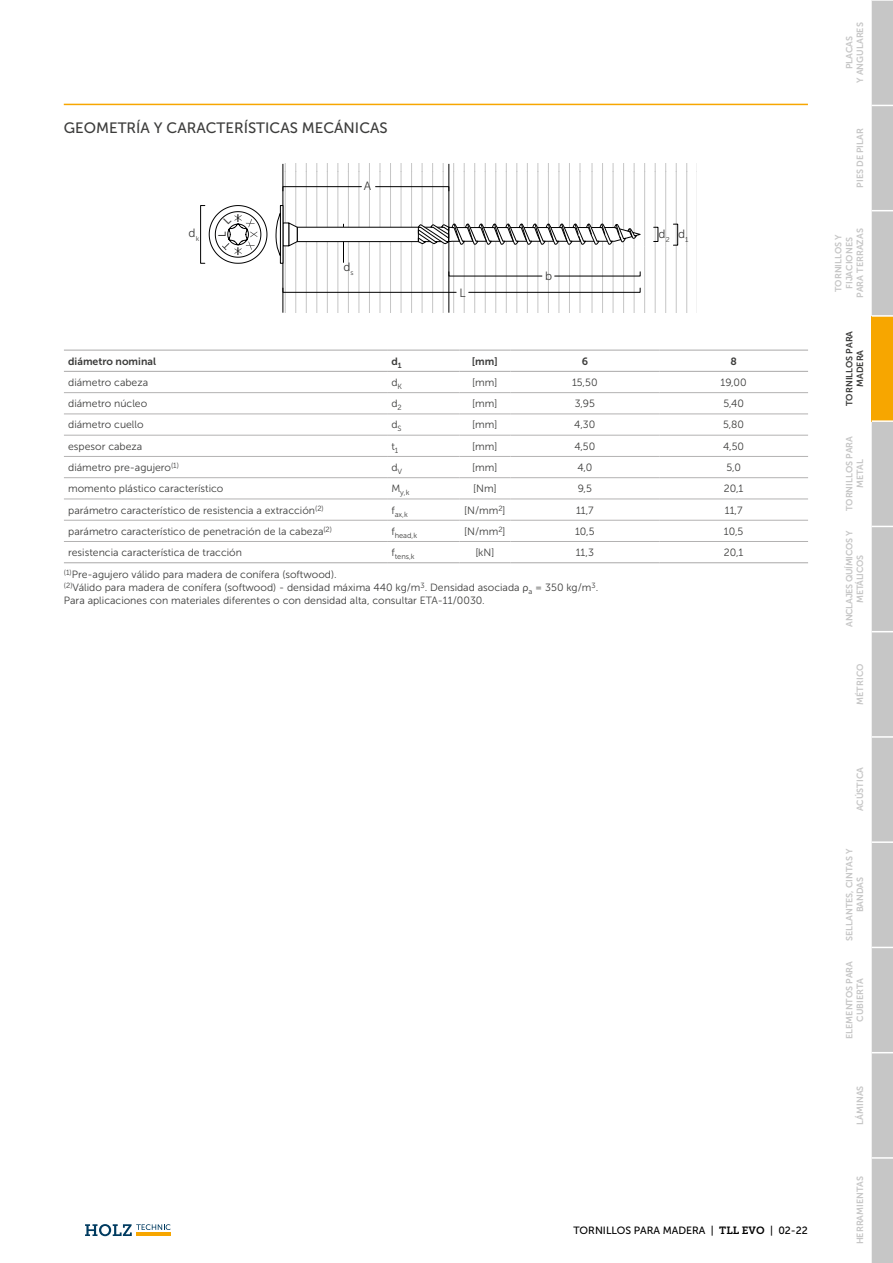
<style>
.page{position:relative;width:893px;height:1263px;background:#fff}
.page>*{position:absolute;margin:0;border:0;box-sizing:border-box;transform-origin:0 0}
.t1{font:15px "Museo Sans 500";color:#3c3c3b}
.t2{font:12px "Museo Sans 300";color:#3c3c3b}
.t3{font:10.5px/12.6px "Museo Sans 300";color:#3c3c3b}
.t4{font:10.5px "Museo Sans 500";color:#000}
.t5{font:10.5px "Museo Sans 700";color:#3c3c3b}
.t6{font:10.5px "Museo Sans 500";color:#3c3c3b}
.t7{font:9px/10.8px "Museo Sans 700";color:#c6c6c6;text-align:center}
.t8{font:9px/10.8px "Museo Sans 700";letter-spacing:-.03em;color:#c6c6c6;text-align:center}
.t9{font:9px/10.8px "Museo Sans 700";color:#3c3c3b;text-align:center}
.t10{font:7.5px "Museo Sans 300";color:#3c3c3b}
.s1{font-family:"Proxima Nova"}
.s2{font-family:"Museo Slab 700"}
</style>
<div class="page">
<svg style="left:85px;top:1224px;width:86px;height:12px"></svg>
<svg style="left:284px;top:164px;width:404px;height:149px"></svg>
<hr style="left:448px;top:164px;width:1px;height:149px;background:#000">
<hr style="left:283px;top:164px;width:1px;height:149px;background:#000">
<div style="left:283px;top:223px;width:6px;height:23px;background:#fff"></div>
<svg style="left:276px;top:213px;width:5px;height:43px"></svg>
<svg style="left:288px;top:222px;width:354px;height:40px"></svg>
<svg style="left:468px;top:288px;width:172px;height:5px"></svg>
<svg style="left:283px;top:288px;width:174px;height:5px"></svg>
<svg style="left:554px;top:271px;width:86px;height:5px"></svg>
<svg style="left:448px;top:271px;width:94px;height:5px"></svg>
<div style="left:673px;top:224px;width:5px;height:21px;border:1px solid #000"></div>
<svg style="left:375px;top:186px;width:74px;height:5px"></svg>
<svg style="left:283px;top:186px;width:79px;height:5px"></svg>
<hr style="left:64px;top:392px;width:323px;height:1px;background:#b3b2b2">
<hr style="left:387px;top:392px;width:72px;height:1px;background:#b3b2b2">
<hr style="left:459px;top:392px;width:51px;height:1px;background:#b3b2b2">
<hr style="left:510px;top:392px;width:149px;height:1px;background:#b3b2b2">
<hr style="left:659px;top:392px;width:149px;height:1px;background:#b3b2b2">
<hr style="left:64px;top:414px;width:323px;height:1px;background:#b3b2b2">
<hr style="left:387px;top:414px;width:72px;height:1px;background:#b3b2b2">
<hr style="left:459px;top:414px;width:51px;height:1px;background:#b3b2b2">
<hr style="left:510px;top:414px;width:149px;height:1px;background:#b3b2b2">
<hr style="left:659px;top:414px;width:149px;height:1px;background:#b3b2b2">
<hr style="left:64px;top:435px;width:323px;height:1px;background:#b3b2b2">
<hr style="left:387px;top:435px;width:72px;height:1px;background:#b3b2b2">
<hr style="left:459px;top:435px;width:51px;height:1px;background:#b3b2b2">
<hr style="left:510px;top:435px;width:149px;height:1px;background:#b3b2b2">
<hr style="left:659px;top:435px;width:149px;height:1px;background:#b3b2b2">
<hr style="left:64px;top:456px;width:323px;height:1px;background:#b3b2b2">
<hr style="left:387px;top:456px;width:72px;height:1px;background:#b3b2b2">
<hr style="left:459px;top:456px;width:51px;height:1px;background:#b3b2b2">
<hr style="left:510px;top:456px;width:149px;height:1px;background:#b3b2b2">
<hr style="left:659px;top:456px;width:149px;height:1px;background:#b3b2b2">
<hr style="left:64px;top:477px;width:323px;height:1px;background:#b3b2b2">
<hr style="left:387px;top:477px;width:72px;height:1px;background:#b3b2b2">
<hr style="left:459px;top:477px;width:51px;height:1px;background:#b3b2b2">
<hr style="left:510px;top:477px;width:149px;height:1px;background:#b3b2b2">
<hr style="left:659px;top:477px;width:149px;height:1px;background:#b3b2b2">
<hr style="left:64px;top:499px;width:323px;height:1px;background:#b3b2b2">
<hr style="left:387px;top:499px;width:72px;height:1px;background:#b3b2b2">
<hr style="left:459px;top:499px;width:51px;height:1px;background:#b3b2b2">
<hr style="left:510px;top:499px;width:149px;height:1px;background:#b3b2b2">
<hr style="left:659px;top:499px;width:149px;height:1px;background:#b3b2b2">
<hr style="left:64px;top:520px;width:323px;height:1px;background:#b3b2b2">
<hr style="left:387px;top:520px;width:72px;height:1px;background:#b3b2b2">
<hr style="left:459px;top:520px;width:51px;height:1px;background:#b3b2b2">
<hr style="left:510px;top:520px;width:149px;height:1px;background:#b3b2b2">
<hr style="left:659px;top:520px;width:149px;height:1px;background:#b3b2b2">
<hr style="left:64px;top:541px;width:323px;height:1px;background:#b3b2b2">
<hr style="left:387px;top:541px;width:72px;height:1px;background:#b3b2b2">
<hr style="left:459px;top:541px;width:51px;height:1px;background:#b3b2b2">
<hr style="left:510px;top:541px;width:149px;height:1px;background:#b3b2b2">
<hr style="left:659px;top:541px;width:149px;height:1px;background:#b3b2b2">
<hr style="left:64px;top:350px;width:323px;height:1px;background:#b3b2b2">
<hr style="left:387px;top:350px;width:72px;height:1px;background:#b3b2b2">
<hr style="left:459px;top:350px;width:51px;height:1px;background:#b3b2b2">
<hr style="left:510px;top:350px;width:149px;height:1px;background:#b3b2b2">
<hr style="left:659px;top:350px;width:149px;height:1px;background:#b3b2b2">
<hr style="left:64px;top:371px;width:323px;height:1px;background:#b3b2b2">
<hr style="left:387px;top:371px;width:72px;height:1px;background:#b3b2b2">
<hr style="left:459px;top:371px;width:51px;height:1px;background:#b3b2b2">
<hr style="left:510px;top:371px;width:149px;height:1px;background:#b3b2b2">
<hr style="left:659px;top:371px;width:149px;height:1px;background:#b3b2b2">
<hr style="left:64px;top:562px;width:323px;height:1px;background:#b3b2b2">
<hr style="left:387px;top:562px;width:72px;height:1px;background:#b3b2b2">
<hr style="left:459px;top:562px;width:51px;height:1px;background:#b3b2b2">
<hr style="left:510px;top:562px;width:149px;height:1px;background:#b3b2b2">
<hr style="left:659px;top:562px;width:149px;height:1px;background:#b3b2b2">
<svg style="left:872px;top:0;width:21px;height:1263px;background:#cac4b6"></svg>
<hr style="left:64px;top:104px;width:744px;height:1px;background:#f7a600">
<svg style="left:200px;top:205px;width:67px;height:59px"></svg>
<h1 class="t1" style="left:64px;top:119px;width:325px">GEOMETRÍA Y CARACTERÍSTICAS MECÁNICAS</h1>
<p class="t2" style="left:189px;top:227px;width:12px">d<sub>k</sub></p>
<p class="t2" style="left:364px;top:180px;width:9px">A</p>
<p class="t6" style="left:216px;top:237px;width:7px;rotate:-90deg">L</p>
<p class="t2" style="left:659px;top:227px;width:31px">d<sub>2</sub> d<sub>1</sub></p>
<p class="t2" style="left:343px;top:260px;width:12px">d<sub>s</sub></p>
<p class="t2" style="left:459px;top:287px;width:8px">L</p>
<p class="t2" style="left:545px;top:269px;width:9px">b</p>
<p class="t5" style="left:68px;top:355px;width:89px">diámetro nominal</p>
<p class="t5" style="left:391px;top:355px;width:12px">d<sub>1</sub></p>
<p class="t5" style="left:472px;top:355px;width:27px">[mm]</p>
<p class="t5" style="left:582px;top:355px;width:8px">6</p>
<p class="t5" style="left:730px;top:355px;width:8px">8</p>
<p class="t3" style="left:68px;top:376px;width:82px">diámetro cabeza</p>
<p class="t3" style="left:391px;top:376px;width:12px">d<sub>K</sub></p>
<p class="t3" style="left:472px;top:376px;width:27px">[mm]</p>
<p class="t3" style="left:572px;top:376px;width:27px">15,50</p>
<p class="t3" style="left:721px;top:376px;width:28px">19,00</p>
<p class="t3" style="left:68px;top:397px;width:81px">diámetro núcleo</p>
<p class="t3" style="left:391px;top:397px;width:12px">d<sub>2</sub></p>
<p class="t3" style="left:472px;top:397px;width:27px">[mm]</p>
<p class="t3" style="left:575px;top:397px;width:22px">3,95</p>
<p class="t3" style="left:723px;top:397px;width:22px">5,40</p>
<p class="t3" style="left:68px;top:419px;width:77px">diámetro cuello</p>
<p class="t3" style="left:391px;top:419px;width:12px">d<sub>S</sub></p>
<p class="t3" style="left:472px;top:419px;width:27px">[mm]</p>
<p class="t3" style="left:574px;top:419px;width:23px">4,30</p>
<p class="t3" style="left:723px;top:419px;width:23px">5,80</p>
<p class="t3" style="left:68px;top:440px;width:76px">espesor cabeza</p>
<p class="t3" style="left:391px;top:440px;width:9px">t<sub>1</sub></p>
<p class="t3" style="left:472px;top:440px;width:27px">[mm]</p>
<p class="t3" style="left:574px;top:440px;width:22px">4,50</p>
<p class="t3" style="left:723px;top:440px;width:22px">4,50</p>
<p class="t3" style="left:68px;top:461px;width:112px">diámetro pre-agujero<sup>(1)</sup></p>
<p class="t3" style="left:391px;top:461px;width:12px">d<sub>V</sub></p>
<p class="t3" style="left:472px;top:461px;width:27px">[mm]</p>
<p class="t3" style="left:577px;top:461px;width:16px">4,0</p>
<p class="t3" style="left:726px;top:461px;width:16px">5,0</p>
<p class="t3" style="left:68px;top:482px;width:157px">momento plástico característico</p>
<p class="t10" style="left:391px;top:489px;width:20px"><sup>M</sup>y,k</p>
<p class="t3" style="left:473px;top:482px;width:25px">[Nm]</p>
<p class="t3" style="left:578px;top:482px;width:16px">9,5</p>
<p class="t3" style="left:724px;top:482px;width:21px">20,1</p>
<p class="t3" style="left:68px;top:504px;width:257px">parámetro característico de resistencia a extracción<sup>(2)</sup></p>
<p class="t10" style="left:391px;top:510px;width:18px"><sup>f</sup>ax,k</p>
<p class="t3" style="left:464px;top:504px;width:43px">[N/mm<sup>2</sup>]</p>
<p class="t3" style="left:576px;top:504px;width:19px">11,7</p>
<p class="t3" style="left:725px;top:504px;width:19px">11,7</p>
<p class="t3" style="left:68px;top:525px;width:265px">parámetro característico de penetración de la cabeza<sup>(2)</sup></p>
<p class="t10" style="left:391px;top:531px;width:27px"><sup>f</sup>head,k</p>
<p class="t3" style="left:464px;top:525px;width:43px">[N/mm<sup>2</sup>]</p>
<p class="t3" style="left:575px;top:525px;width:21px">10,5</p>
<p class="t3" style="left:724px;top:525px;width:21px">10,5</p>
<p class="t3" style="left:68px;top:546px;width:175px">resistencia característica de tracción</p>
<p class="t10" style="left:391px;top:552px;width:25px"><sup>f</sup>tens,k</p>
<p class="t3" style="left:475px;top:546px;width:21px">[kN]</p>
<p class="t3" style="left:576px;top:546px;width:20px">11,3</p>
<p class="t3" style="left:724px;top:546px;width:21px">20,1</p>
<p class="t3" style="left:64px;top:569px;width:536px"><sup>(1)</sup>Pre-agujero válido para madera de conífera (softwood).<br><sup>(2)</sup>Válido para madera de conífera (softwood) - densidad máxima 440 kg/m<sup>3</sup>. Densidad asociada <span class="s1">ρ</span><sub>a</sub> = 350 kg/m<sup>3</sup>.<br>Para aplicaciones con materiales diferentes o con densidad alta, consultar ETA-11/0030.</p>
<p class="t4" style="left:573px;top:1225px;width:236px">TORNILLOS PARA MADERA | <span class="s2">TLL EVO</span> | 02-22</p>
<p class="t7" style="left:844px;top:83px;width:62px;rotate:-90deg">PLACAS<br>Y ANGULARES</p>
<p class="t7" style="left:855px;top:188px;width:61px;rotate:-90deg">PIES DE PILAR</p>
<p class="t7" style="left:833px;top:298px;width:71px;rotate:-90deg">TORNILLOS Y<br>FIJACIONES<br>PARA TERRAZAS</p>
<p class="t9" style="left:844px;top:406px;width:77px;rotate:-90deg">TORNILLOS PARA<br>MADERA</p>
<p class="t7" style="left:844px;top:511px;width:77px;rotate:-90deg">TORNILLOS PARA<br>METAL</p>
<p class="t8" style="left:844px;top:627px;width:98px;rotate:-90deg">ANCLAJES QUÍMICOS Y<br>METÁLICOS</p>
<p class="t7" style="left:855px;top:705px;width:42px;rotate:-90deg">MÉTRICO</p>
<p class="t7" style="left:855px;top:811px;width:46px;rotate:-90deg">ACÚSTICA</p>
<p class="t7" style="left:844px;top:941px;width:94px;rotate:-90deg">SELLANTES, CINTAS Y<br>BANDAS</p>
<p class="t7" style="left:844px;top:1039px;width:79px;rotate:-90deg">ELEMENTOS PARA<br>CUBIERTA</p>
<p class="t7" style="left:855px;top:1125px;width:41px;rotate:-90deg">LÁMINAS</p>
<p class="t7" style="left:855px;top:1244px;width:70px;rotate:-90deg">HERRAMIENTAS</p>
</div>
